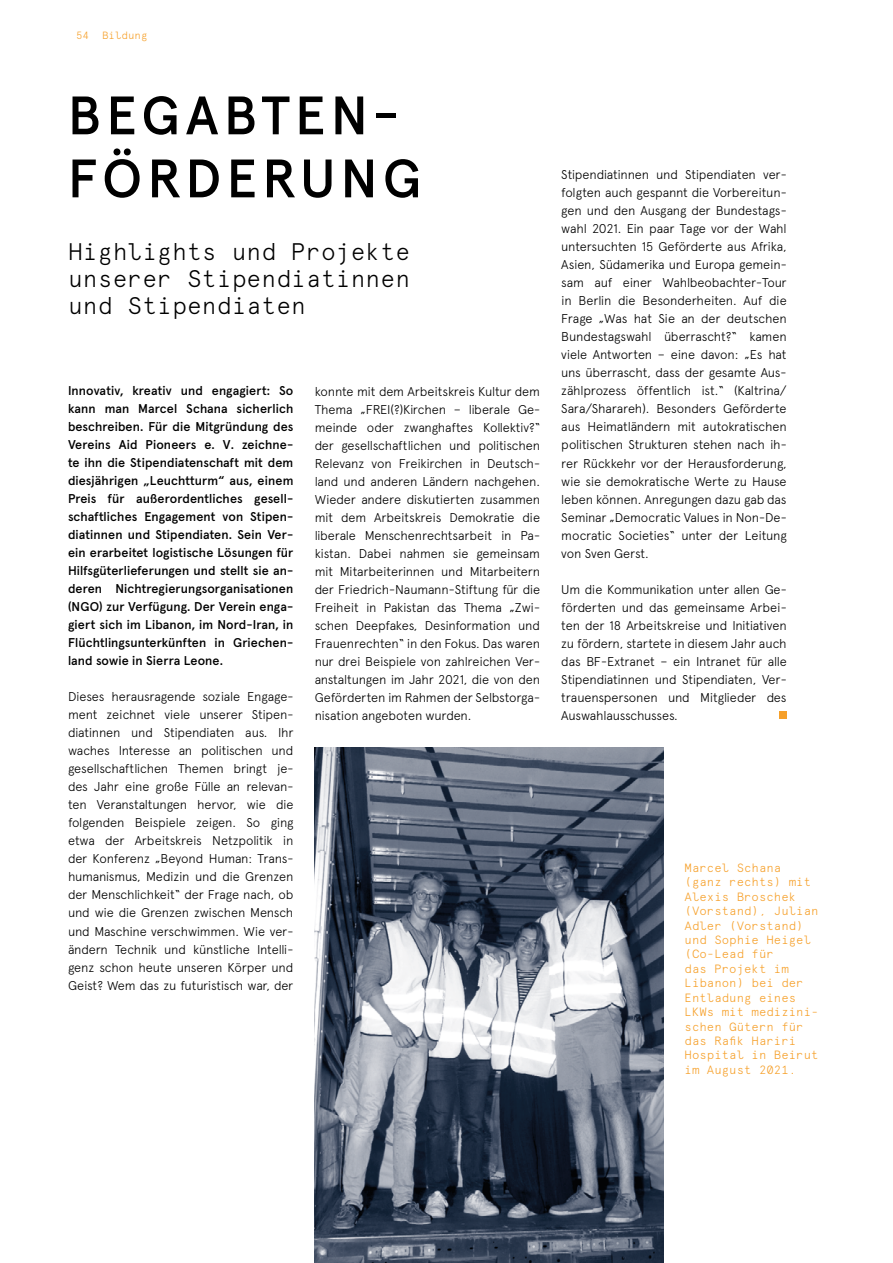
<style>
.page{position:relative;width:893px;height:1263px;background:#fff}
.page>*{position:absolute;margin:0;border:0;box-sizing:border-box;transform-origin:0 0}
.t1{font:500 54px/63px "Apercu Pro";letter-spacing:.095em;color:#000}
.t2{font:300 24px/27px "Apercu Mono Pro";color:#000;text-align:justify}
.t3{font:300 12.75px/18px "Apercu";letter-spacing:-.015em;color:#000;text-align:justify}
.t4{font:500 12.75px/18px "Apercu Pro";letter-spacing:.01em;color:#000;text-align:justify}
.t5{font:300 12px/14.4px "Apercu Mono Pro";color:#f6a02a}
.t6{font:300 10.5px "Apercu Mono Pro";color:#f6a02a}
</style>
<div class="page">
<div style="left:779px;top:712px;width:8px;height:7px;background:#f6a02a"></div>
<img style="left:315px;top:747px;width:348px;height:516px">
<p class="t6" style="left:76px;top:27px;width:73px">54 Bildung</p>
<h1 class="t1" style="left:68px;top:80px;width:355px">BEGABTEN-<br>FÖRDERUNG</h1>
<h2 class="t2" style="left:68px;top:236px;width:344px">Highlights und Projekte unserer Stipendiatinnen und Stipendiaten</h2>
<p class="t4" style="left:68px;top:381px;width:227px">Innovativ, kreativ und engagiert: So kann man Marcel Schana sicherlich beschreiben. Für die Mitgründung des Vereins Aid Pioneers e. V. zeichne&shy;te ihn die Stipendiatenschaft mit dem diesjährigen „Leuchtturm“ aus, einem Preis für außerordentliches gesell&shy;schaftliches Engagement von Stipen&shy;diatinnen und Stipendiaten. Sein Ver&shy;ein erarbeitet logistische Lösungen für Hilfsgüterlieferungen und stellt sie an&shy;deren Nichtregierungsorganisationen (NGO) zur Verfügung. Der Verein enga&shy;giert sich im Libanon, im Nord-Iran, in Flüchtlingsunterkünften in Griechen&shy;land sowie in Sierra Leone.</p>
<p class="t3" style="left:68px;top:688px;width:227px">Dieses herausragende soziale Engage&shy;ment zeichnet viele unserer Stipen&shy;diatinnen und Stipendiaten aus. Ihr waches Interesse an politischen und gesellschaftlichen Themen bringt je&shy;des Jahr eine große Fülle an relevan&shy;ten Veranstaltungen hervor, wie die folgenden Beispiele zeigen. So ging etwa der Arbeitskreis Netzpolitik in der Konferenz „Beyond Human: Trans&shy;humanismus, Medizin und die Grenzen der Menschlichkeit“ der Frage nach, ob und wie die Grenzen zwischen Mensch und Maschine verschwimmen. Wie ver&shy;ändern Technik und künstliche Intelli&shy;genz schon heute unseren Körper und Geist? Wem das zu futuristisch war, der</p>
<p class="t3" style="left:315px;top:382px;width:227px">konnte mit dem Arbeitskreis Kultur dem Thema „FREI(?)Kirchen – liberale Ge&shy;meinde oder zwanghaftes Kollektiv?“ der gesellschaftlichen und politischen Relevanz von Freikirchen in Deutsch&shy;land und anderen Ländern nachgehen.<br>Wieder andere diskutierten zusammen mit dem Arbeitskreis Demokratie die liberale Menschenrechtsarbeit in Pa&shy;kistan. Dabei nahmen sie gemeinsam mit Mitarbeiterinnen und Mitarbeitern der Friedrich-Naumann-Stiftung für die Freiheit in Pakistan das Thema „Zwi&shy;schen Deepfakes, Desinformation und Frauenrechten“ in den Fokus. Das waren nur drei Beispiele von zahlreichen Ver&shy;anstaltungen im Jahr 2021, die von den Geförderten im Rahmen der Selbstorga&shy;nisation angeboten wurden.</p>
<p class="t3" style="left:561px;top:166px;width:227px">Stipendiatinnen und Stipendiaten ver&shy;folgten auch gespannt die Vorbereitun&shy;gen und den Ausgang der Bundestags&shy;wahl 2021. Ein paar Tage vor der Wahl untersuchten 15 Geförderte aus Afrika, Asien, Südamerika und Europa gemein&shy;sam auf einer Wahlbeobachter-Tour in Berlin die Besonderheiten. Auf die Frage „Was hat Sie an der deutschen Bundestagswahl überrascht?“ kamen viele Antworten – eine davon: „Es hat uns überrascht, dass der gesamte Aus&shy;zählprozess öffentlich ist.“ (Kaltrina/ Sara/Sharareh). Besonders Geförderte aus Heimatländern mit autokratischen politischen Strukturen stehen nach ih&shy;rer Rückkehr vor der Herausforderung, wie sie demokratische Werte zu Hause leben können. Anregungen dazu gab das Seminar „Democratic Values in Non-De&shy;mocratic Societies“ unter der Leitung von Sven Gerst.</p>
<p class="t3" style="left:561px;top:580px;width:227px">Um die Kommunikation unter allen Ge&shy;förderten und das gemeinsame Arbei&shy;ten der 18 Arbeitskreise und Initiativen zu fördern, startete in diesem Jahr auch das BF-Extranet – ein Intranet für alle Stipendiatinnen und Stipendiaten, Ver&shy;trauenspersonen und Mitglieder des Auswahlausschusses.</p>
<p class="t5" style="left:685px;top:860px;width:135px">Marcel Schana (ganz rechts) mit<br>Alexis Broschek (Vorstand), Julian<br>Adler (Vorstand) und Sophie Heigel (Co-Lead für<br>das Projekt im<br>Libanon) bei der<br>Entladung eines<br>LKWs mit medizini&shy;schen Gütern für das Rafik Hariri<br>Hospital in Beirut im August 2021.</p>
</div>
